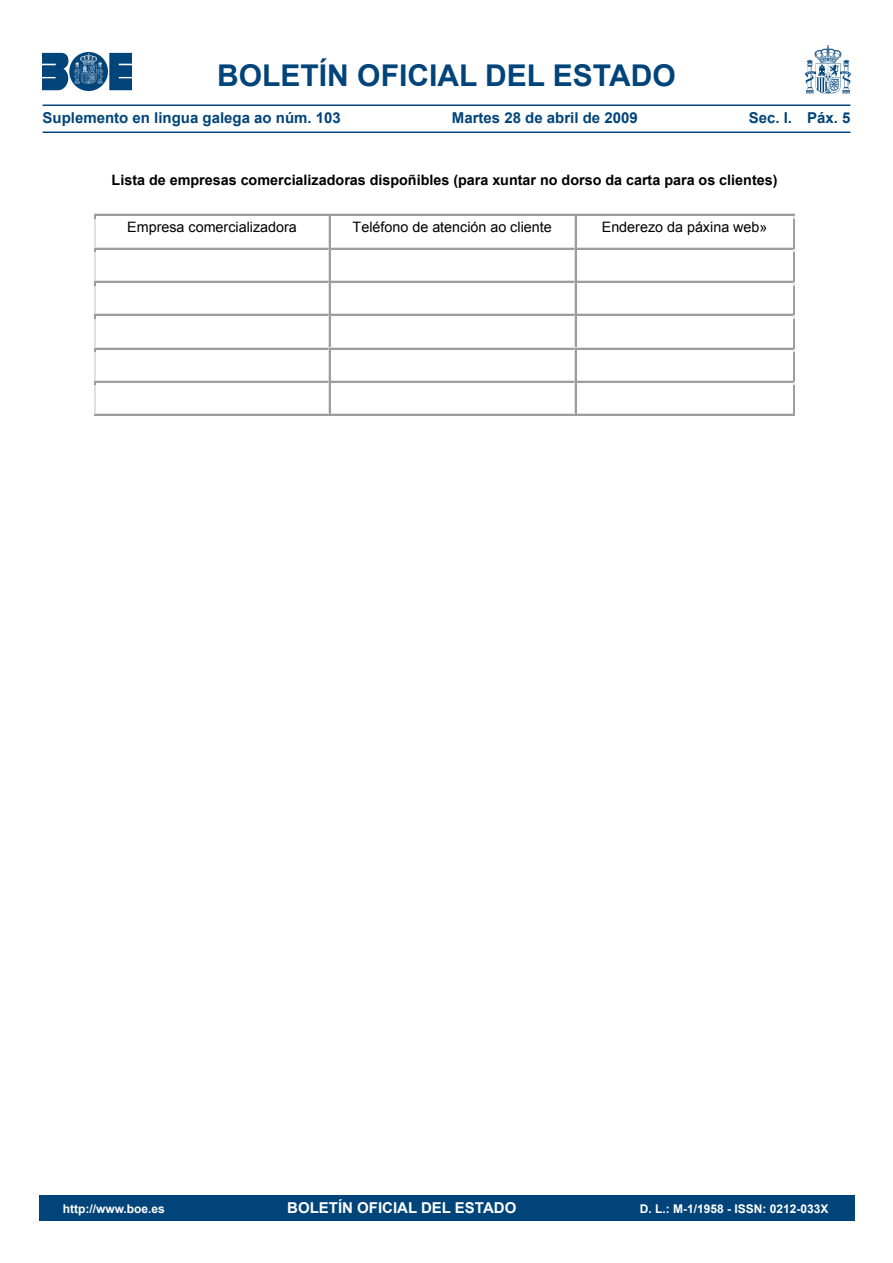
<style>
.page{position:relative;width:893px;height:1263px;background:#fff}
.page>*{position:absolute;margin:0;border:0;box-sizing:border-box;transform-origin:0 0}
.t1{font:700 30px "Arial";color:#00447a}
.t2{font:700 15px "Arial";color:#00447a}
.t3{font:700 15px "Arial";color:#fff}
.t4{font:700 14.4px "Arial";color:#000}
.t5{font:14.4px "Arial";color:#000}
.t6{font:700 12px "Arial";color:#fff}
</style>
<div class="page">
<img style="left:43px;top:53px;width:89px;height:37px">
<img style="left:805px;top:46px;width:45px;height:47px">
<hr style="left:43px;top:104px;width:807px;height:2px;background:#00447a">
<hr style="left:43px;top:132px;width:807px;height:1px;background:#00447a">
<hr style="left:94px;top:214px;width:700px;height:1px;background:#e0dfe3">
<hr style="left:95px;top:215px;width:233px;height:1px;background:#9d9da1">
<hr style="left:95px;top:247px;width:234px;height:1px;background:#e0dfe3">
<hr style="left:328px;top:216px;width:1px;height:31px;background:#e0dfe3">
<hr style="left:329px;top:215px;width:245px;height:1px;background:#9d9da1">
<hr style="left:329px;top:247px;width:246px;height:1px;background:#e0dfe3">
<hr style="left:329px;top:216px;width:1px;height:31px;background:#9d9da1">
<hr style="left:574px;top:216px;width:1px;height:31px;background:#e0dfe3">
<hr style="left:575px;top:215px;width:218px;height:1px;background:#9d9da1">
<hr style="left:575px;top:247px;width:219px;height:1px;background:#e0dfe3">
<hr style="left:575px;top:216px;width:1px;height:31px;background:#9d9da1">
<hr style="left:95px;top:248px;width:233px;height:1px;background:#9d9da1">
<hr style="left:95px;top:280px;width:234px;height:1px;background:#e0dfe3">
<hr style="left:328px;top:249px;width:1px;height:31px;background:#e0dfe3">
<hr style="left:329px;top:248px;width:245px;height:1px;background:#9d9da1">
<hr style="left:329px;top:280px;width:246px;height:1px;background:#e0dfe3">
<hr style="left:329px;top:249px;width:1px;height:31px;background:#9d9da1">
<hr style="left:574px;top:249px;width:1px;height:31px;background:#e0dfe3">
<hr style="left:575px;top:248px;width:218px;height:1px;background:#9d9da1">
<hr style="left:575px;top:280px;width:219px;height:1px;background:#e0dfe3">
<hr style="left:575px;top:249px;width:1px;height:31px;background:#9d9da1">
<hr style="left:95px;top:281px;width:233px;height:2px;background:#9d9da1">
<hr style="left:95px;top:314px;width:234px;height:1px;background:#e0dfe3">
<hr style="left:328px;top:283px;width:1px;height:31px;background:#e0dfe3">
<hr style="left:329px;top:281px;width:245px;height:2px;background:#9d9da1">
<hr style="left:329px;top:314px;width:246px;height:1px;background:#e0dfe3">
<hr style="left:329px;top:283px;width:1px;height:31px;background:#9d9da1">
<hr style="left:574px;top:283px;width:1px;height:31px;background:#e0dfe3">
<hr style="left:575px;top:281px;width:218px;height:2px;background:#9d9da1">
<hr style="left:575px;top:314px;width:219px;height:1px;background:#e0dfe3">
<hr style="left:575px;top:283px;width:1px;height:31px;background:#9d9da1">
<hr style="left:95px;top:315px;width:233px;height:1px;background:#9d9da1">
<hr style="left:95px;top:347px;width:234px;height:1px;background:#e0dfe3">
<hr style="left:328px;top:316px;width:1px;height:31px;background:#e0dfe3">
<hr style="left:329px;top:315px;width:245px;height:1px;background:#9d9da1">
<hr style="left:329px;top:347px;width:246px;height:1px;background:#e0dfe3">
<hr style="left:329px;top:316px;width:1px;height:31px;background:#9d9da1">
<hr style="left:574px;top:316px;width:1px;height:31px;background:#e0dfe3">
<hr style="left:575px;top:315px;width:218px;height:1px;background:#9d9da1">
<hr style="left:575px;top:347px;width:219px;height:1px;background:#e0dfe3">
<hr style="left:575px;top:316px;width:1px;height:31px;background:#9d9da1">
<hr style="left:95px;top:348px;width:233px;height:1px;background:#9d9da1">
<hr style="left:95px;top:380px;width:234px;height:1px;background:#e0dfe3">
<hr style="left:328px;top:349px;width:1px;height:31px;background:#e0dfe3">
<hr style="left:329px;top:348px;width:245px;height:1px;background:#9d9da1">
<hr style="left:329px;top:380px;width:246px;height:1px;background:#e0dfe3">
<hr style="left:329px;top:349px;width:1px;height:31px;background:#9d9da1">
<hr style="left:574px;top:349px;width:1px;height:31px;background:#e0dfe3">
<hr style="left:575px;top:348px;width:218px;height:1px;background:#9d9da1">
<hr style="left:575px;top:380px;width:219px;height:1px;background:#e0dfe3">
<hr style="left:575px;top:349px;width:1px;height:31px;background:#9d9da1">
<svg style="left:94px;top:214px;width:2px;height:172px"></svg>
<hr style="left:95px;top:381px;width:233px;height:1px;background:#9d9da1">
<hr style="left:95px;top:414px;width:234px;height:1px;background:#e0dfe3">
<hr style="left:95px;top:382px;width:1px;height:32px;background:#9d9da1">
<hr style="left:328px;top:382px;width:1px;height:32px;background:#e0dfe3">
<hr style="left:94px;top:386px;width:1px;height:30px;background:#e0dfe3">
<hr style="left:94px;top:415px;width:235px;height:1px;background:#9d9da1">
<hr style="left:329px;top:381px;width:245px;height:1px;background:#9d9da1">
<hr style="left:329px;top:414px;width:246px;height:1px;background:#e0dfe3">
<hr style="left:329px;top:382px;width:1px;height:32px;background:#9d9da1">
<hr style="left:574px;top:382px;width:1px;height:32px;background:#e0dfe3">
<hr style="left:329px;top:415px;width:246px;height:1px;background:#9d9da1">
<hr style="left:575px;top:381px;width:218px;height:1px;background:#9d9da1">
<svg style="left:793px;top:214px;width:2px;height:172px"></svg>
<hr style="left:575px;top:414px;width:219px;height:1px;background:#e0dfe3">
<hr style="left:575px;top:382px;width:1px;height:32px;background:#9d9da1">
<hr style="left:793px;top:382px;width:1px;height:32px;background:#e0dfe3">
<hr style="left:575px;top:415px;width:219px;height:1px;background:#9d9da1">
<hr style="left:794px;top:386px;width:1px;height:30px;background:#9d9da1">
<div style="left:39px;top:1195px;width:815px;height:25px;background:#00447a"></div>
<h1 class="t1" style="left:217px;top:55px;width:460px">BOLETÍN OFICIAL DEL ESTADO</h1>
<p class="t2" style="left:43px;top:108px;width:300px">Suplemento en lingua galega ao núm. 103</p>
<p class="t2" style="left:452px;top:108px;width:187px">Martes 28 de abril de 2009</p>
<p class="t2" style="left:749px;top:108px;width:103px">Sec. I. Páx. 5</p>
<p class="t4" style="left:112px;top:171px;width:667px">Lista de empresas comercializadoras dispoñibles (para xuntar no dorso da carta para os clientes)</p>
<p class="t5" style="left:127px;top:218px;width:171px">Empresa comercializadora</p>
<p class="t5" style="left:353px;top:218px;width:201px">Teléfono de atención ao cliente</p>
<p class="t5" style="left:602px;top:218px;width:167px">Enderezo da páxina web»</p>
<p class="t6" style="left:63px;top:1201px;width:104px">http://www.boe.es</p>
<p class="t3" style="left:287px;top:1198px;width:231px">BOLETÍN OFICIAL DEL ESTADO</p>
<p class="t6" style="left:640px;top:1201px;width:190px">D. L.: M-1/1958 - ISSN: 0212-033X</p>
</div>
